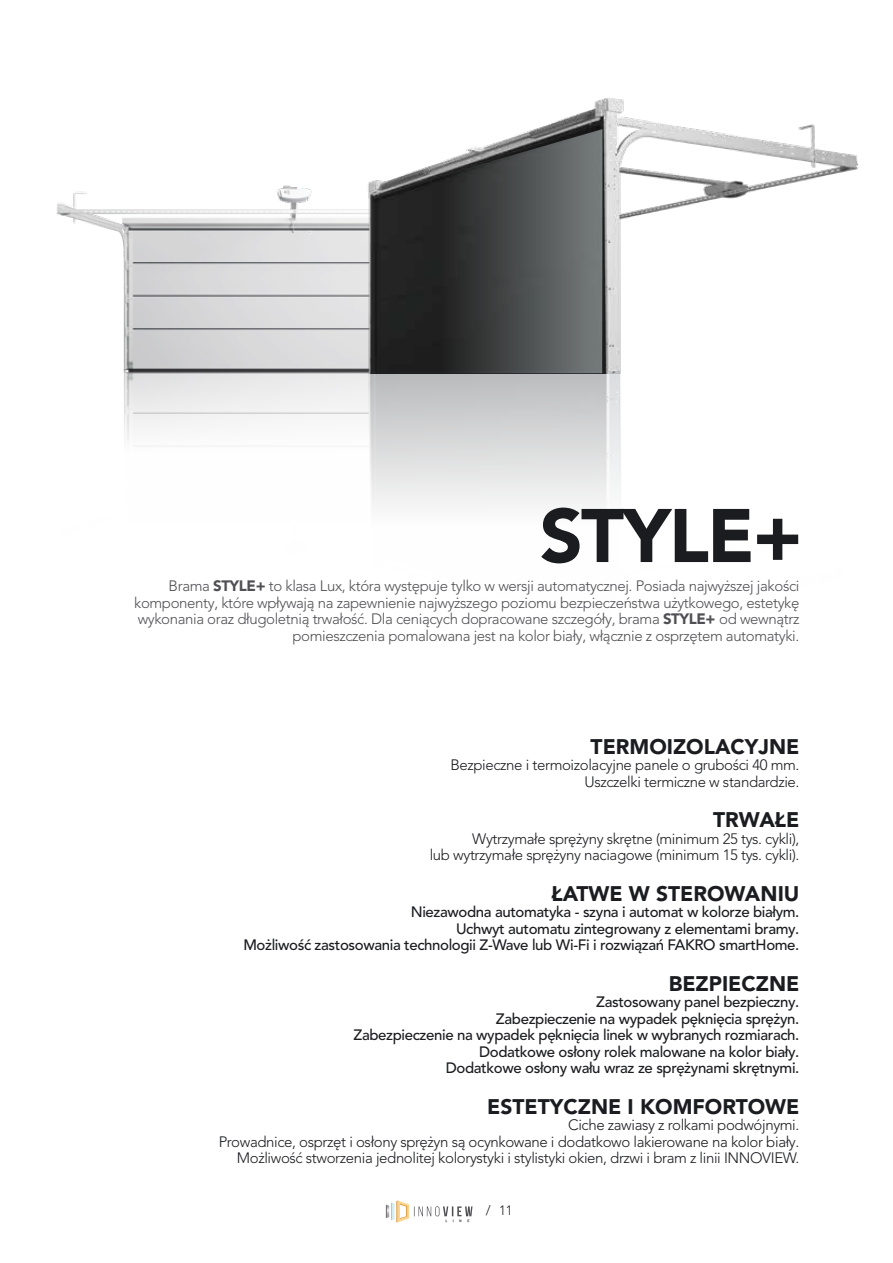
<style>
.page{position:relative;width:893px;height:1263px;background:#fff}
.page>*{position:absolute;margin:0;border:0;box-sizing:border-box;transform-origin:0 0}
.t1{font:900 75px "Avenir LT Pro";letter-spacing:-.025em;color:#1b1c20}
.t2{font:900 21px "Avenir LT Pro";color:#1b1c20}
.t3{font:500 15px/16.5px "Avenir LT Pro";letter-spacing:-.025em;color:#1b1c20;text-align:right}
.t4{font:300 15px/16.5px "Avenir LT Pro";letter-spacing:-.025em;color:#1b1c20;text-align:right}
.t5{font:300 15px/16.5px "Avenir LT Pro";letter-spacing:-.025em;color:#504f53;text-align:right}
.t6{font:300 13.5px "Avenir LT Pro";color:#1b1c20}
.s1{font-weight:900}
</style>
<div class="page">
<svg style="left:386px;top:1200px;width:86px;height:22px"></svg>
<img style="left:56px;top:185px;width:283px;height:123px">
<img style="left:123px;top:308px;width:218px;height:131px">
<img style="left:339px;top:97px;width:519px;height:276px">
<img style="left:341px;top:372px;width:517px;height:135px">
<svg style="left:433px;top:129px;width:169px;height:244px;background:#545757"></svg>
<h1 class="t1" style="left:540px;top:491px;width:264px">STYLE+</h1>
<p class="t5" style="left:134px;top:578px;width:667px">Brama <span class="s1">STYLE+</span> to klasa Lux, która występuje tylko w wersji automatycznej. Posiada najwyższej jakości komponenty, które wpływają na zapewnienie najwyższego poziomu bezpieczeństwa użytkowego, estetykę wykonania oraz długoletnią trwałość. Dla ceniących dopracowane szczegóły, brama <span class="s1">STYLE+</span> od wewnątrz pomieszczenia pomalowana jest na kolor biały, włącznie z osprzętem automatyki.</p>
<h2 class="t2" style="left:591px;top:733px;width:210px">TERMOIZOLACYJNE</h2>
<p class="t4" style="left:450px;top:757px;width:351px">Bezpieczne i termoizolacyjne panele o grubości 40 mm.<br>Uszczelki termiczne w standardzie.</p>
<h2 class="t2" style="left:713px;top:807px;width:88px">TRWAŁE</h2>
<p class="t4" style="left:430px;top:830px;width:371px">Wytrzymałe sprężyny skrętne (minimum 25 tys. cykli),<br>lub wytrzymałe sprężyny naciagowe (minimum 15 tys. cykli).</p>
<h2 class="t2" style="left:551px;top:880px;width:249px">ŁATWE W STEROWANIU</h2>
<p class="t3" style="left:243px;top:904px;width:558px">Niezawodna automatyka - szyna i automat w kolorze białym.<br>Uchwyt automatu zintegrowany z elementami bramy.<br>Możliwość zastosowania technologii Z-Wave lub Wi-Fi i rozwiązań FAKRO smartHome.</p>
<h2 class="t2" style="left:669px;top:970px;width:132px">BEZPIECZNE</h2>
<p class="t3" style="left:353px;top:994px;width:447px">Zastosowany panel bezpieczny.<br>Zabezpieczenie na wypadek pęknięcia sprężyn.<br>Zabezpieczenie na wypadek pęknięcia linek w wybranych rozmiarach.<br>Dodatkowe osłony rolek malowane na kolor biały.<br>Dodatkowe osłony wału wraz ze sprężynami skrętnymi.</p>
<h2 class="t2" style="left:487px;top:1093px;width:314px">ESTETYCZNE I KOMFORTOWE</h2>
<p class="t4" style="left:219px;top:1117px;width:582px">Ciche zawiasy z rolkami podwójnymi.<br>Prowadnice, osprzęt i osłony sprężyn są ocynkowane i dodatkowo lakierowane na kolor biały.<br>Możliwość stworzenia jednolitej kolorystyki i stylistyki okien, drzwi i bram z linii INNOVIEW.</p>
<p class="t6" style="left:486px;top:1202px;width:28px">/ 11</p>
</div>
